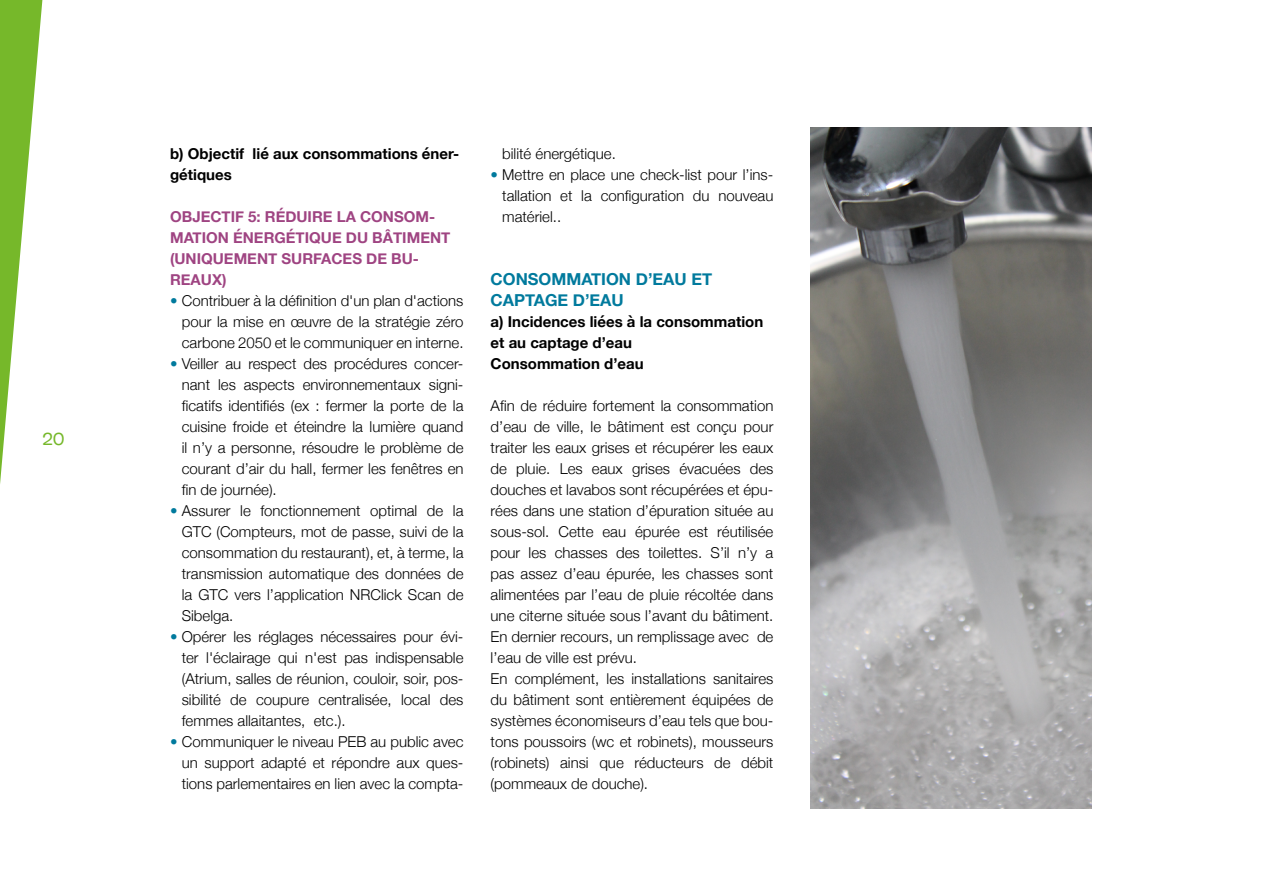
<style>
.page{position:relative;width:1263px;height:893px;background:#fff}
.page>*{position:absolute;margin:0;border:0;box-sizing:border-box;transform-origin:0 0}
.t1{font:18px "Mija";color:#76b82a}
.t2{font:700 16.5px/21px "Helvetica Neue";color:#007a9d}
.t3{font:300 15px/21px "Helvetica Neue";color:#000;text-align:justify}
.t4{font:700 15px/21px "Helvetica Neue";color:#000}
.t5{font:700 15px/21px "Helvetica Neue";color:#9f4482}
.s1{color:#007a9d}
</style>
<div class="page">
<svg style="left:0;top:0;width:43px;height:484px"></svg>
<img style="left:810px;top:128px;width:282px;height:680px">
<p class="t1" style="left:43px;top:429px;width:24px">20</p>
<p class="t4" style="left:170px;top:144px;width:291px">b) Objectif lié aux consommations éner&shy;gétiques</p>
<p class="t5" style="left:170px;top:207px;width:282px">OBJECTIF 5: RÉDUIRE LA CONSOM-<br>MATION ÉNERGÉTIQUE DU BÂTIMENT (UNIQUEMENT SURFACES DE BU-<br>REAUX)</p>
<p class="t3" style="left:182px;top:289px;width:283px;text-indent:-12px"><span class="s1">•</span> Contribuer à la définition d'un plan d'actions pour la mise en œuvre de la stratégie zéro carbone 2050 et le communiquer en interne.</p>
<p class="t3" style="left:182px;top:352px;width:283px;text-indent:-12px"><span class="s1">•</span> Veiller au respect des procédures concer&shy;nant les aspects environnementaux signi&shy;ficatifs identifiés (ex : fermer la porte de la cuisine froide et éteindre la lumière quand il n’y a personne, résoudre le problème de courant d’air du hall, fermer les fenêtres en fin de journée).</p>
<p class="t3" style="left:182px;top:499px;width:283px;text-indent:-12px"><span class="s1">•</span> Assurer le fonctionnement optimal de la GTC (Compteurs, mot de passe, suivi de la consommation du restaurant), et, à terme, la transmission automatique des données de la GTC vers l’application NRClick Scan de Sibelga.</p>
<p class="t3" style="left:182px;top:625px;width:283px;text-indent:-12px"><span class="s1">•</span> Opérer les réglages nécessaires pour évi&shy;ter l'éclairage qui n'est pas indispensable (Atrium, salles de réunion, couloir, soir, pos&shy;sibilité de coupure centralisée, local des femmes allaitantes, etc.).</p>
<p class="t3" style="left:182px;top:730px;width:283px;text-indent:-12px"><span class="s1">•</span> Communiquer le niveau PEB au public avec un support adapté et répondre aux ques&shy;tions parlementaires en lien avec la compta-</p>
<p class="t3" style="left:502px;top:142px;width:115px">bilité énergétique.</p>
<p class="t3" style="left:502px;top:163px;width:273px;text-indent:-12px"><span class="s1">•</span> Mettre en place une check-list pour l’ins&shy;tallation et la configuration du nouveau matériel..</p>
<p class="t2" style="left:491px;top:269px;width:223px">CONSOMMATION D’EAU ET<br>CAPTAGE D’EAU</p>
<p class="t4" style="left:491px;top:312px;width:274px">a) Incidences liées à la consommation et au captage d’eau<br>Consommation d’eau</p>
<p class="t3" style="left:491px;top:394px;width:284px;text-align:left">Afin de réduire fortement la consommation d’eau de ville, le bâtiment est conçu pour traiter les eaux grises et récupérer les eaux de pluie. Les eaux grises évacuées des douches et lavabos sont récupérées et épu&shy;rées dans une station d’épuration située au sous-sol. Cette eau épurée est réutilisée pour les chasses des toilettes. S’il n’y a pas assez d’eau épurée, les chasses sont alimentées par l’eau de pluie récoltée dans une citerne située sous l’avant du bâtiment.<br>En dernier recours, un remplissage avec de l’eau de ville est prévu.<br>En complément, les installations sanitaires du bâtiment sont entièrement équipées de systèmes économiseurs d’eau tels que bou&shy;tons poussoirs (wc et robinets), mousseurs (robinets) ainsi que réducteurs de débit (pommeaux de douche).</p>
</div>
